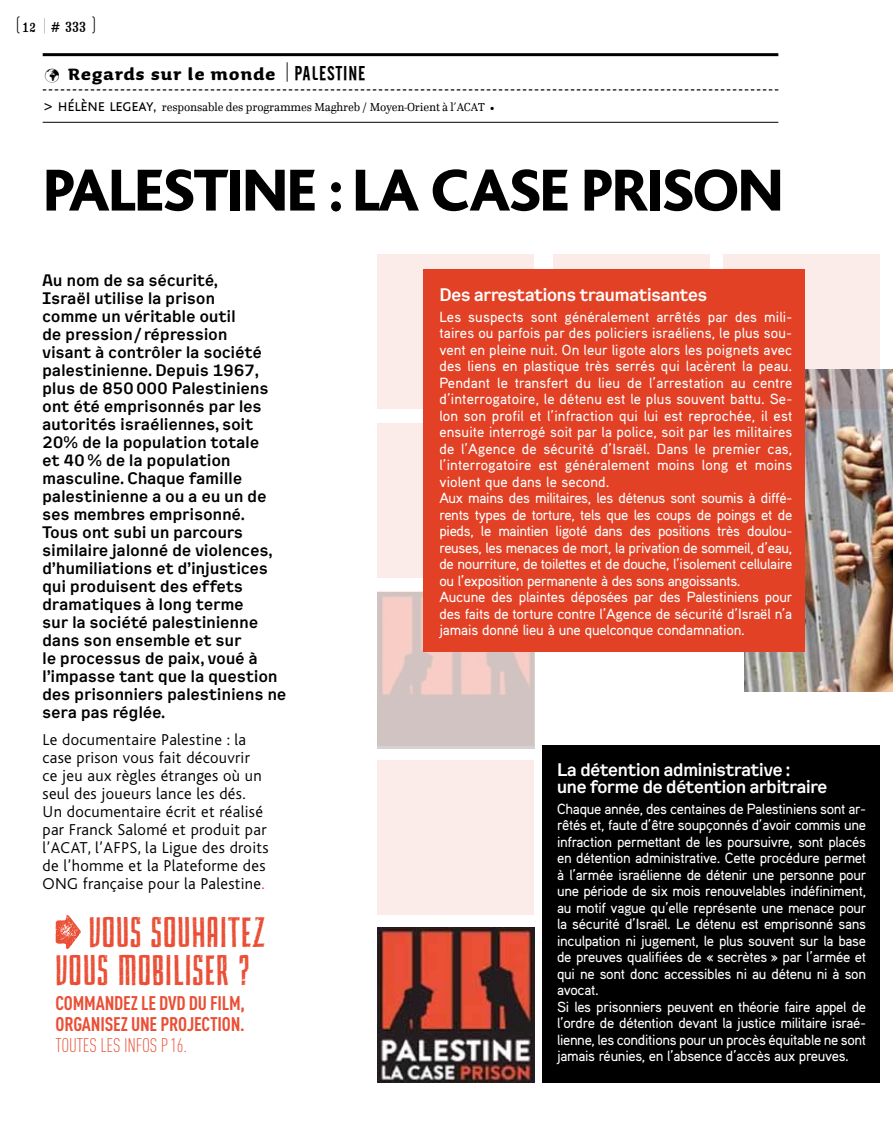
<style>
.page{position:relative;width:893px;height:1127px;background:#fff}
.page>*{position:absolute;margin:0;border:0;box-sizing:border-box;transform-origin:0 0}
.t1{font:800 61.95px "Bliss";letter-spacing:-.02em;color:#000}
.t2{font:37.5px/37.5px "Primma Handmade Complete";letter-spacing:.04em;color:#ea4e34}
.t3{font:700 21px "Sauna";letter-spacing:.06em;color:#000}
.t4{font:700 19.5px/21px "DIN Cond";letter-spacing:-.01em;color:#ea4e34}
.t5{font:300 19.5px "DIN Cond";letter-spacing:-.01em;color:#ea4e34}
.t6{font:500 18px/16.5px "Kade";letter-spacing:-.01em;color:#fff}
.t7{font:500 16.5px/18px "Kade";letter-spacing:.02em;color:#000}
.t8{font:300 16.5px/18px "Bliss";letter-spacing:.02em;color:#000}
.t9{font:500 14.7px/16.5px "Aaux Pro";letter-spacing:-.02em;color:#fff}
.t10{font:14.25px "Crash Numbering Serif";color:#000}
.t11{font:12px "Scher Reg";letter-spacing:-.01em;color:#000}
.t12{font:4.5px "Zapf Dingbats ITC";color:#000}
.s1{font-family:"Steelfish";font-size:17.85px}
.s2{font-size:13.05px}
.s3{font-family:"DIN Cond";font-weight:300;font-size:17.85px;color:#9c9d9d}
.s4{font-family:"Aaux Pro";font-weight:500}
.s5{font-family:"DIN Cond";font-weight:300;font-size:22.5px}
.s6{font-family:"Cafeta";font-weight:400;font-size:19.5px}
.s7{font-family:"Bliss Caps";font-weight:300;font-size:16.5px}
.s8{font-family:"Bliss Caps";font-weight:300;font-size:18px}
.s9{font-family:"Cafeta";font-size:13.5px}
.s10{color:#ea4e34}
</style>
<div class="page">
<img style="left:745px;top:369px;width:148px;height:322px">
<svg style="left:43px;top:89px;width:735px;height:1px"></svg>
<hr style="left:43px;top:122px;width:735px;height:1px;background:#000">
<hr style="left:43px;top:53px;width:735px;height:3px;background:#000">
<div style="left:553px;top:254px;width:157px;height:155px;background:#fcece9"></div>
<svg style="left:723px;top:254px;width:157px;height:155px;background:#e7d7d4"></svg>
<div style="left:377px;top:423px;width:157px;height:155px;background:#fcece9"></div>
<div style="left:377px;top:254px;width:157px;height:154px;background:#fcece9"></div>
<div style="left:377px;top:760px;width:157px;height:154px;background:#fcece9"></div>
<img style="left:377px;top:927px;width:157px;height:156px">
<img style="left:377px;top:593px;width:157px;height:155px">
<svg style="left:56px;top:915px;width:25px;height:34px"></svg>
<div style="left:542px;top:745px;width:338px;height:338px;background:#000"></div>
<div style="left:424px;top:269px;width:381px;height:383px;background:#e24125"></div>
<p class="t10" style="left:17px;top:21px;width:80px"><span class="s1">(</span> <span class="s2">12</span> <span class="s3">|</span><span class="s4">#</span>333 <span class="s1">)</span></p>
<h3 class="t3" style="left:45px;top:63px;width:322px">✓ Regards sur le monde <span class="s5">|</span> <span class="s6">PALESTINE</span></h3>
<p class="t11" style="left:43px;top:100px;width:443px"><span class="s7">&gt;</span> <span class="s8">hélène legeay</span><span class="s9">,</span> responsable des programmes Maghreb / Moyen-Orient à l’ACAT</p>
<p class="t12" style="left:490px;top:106px;width:5px">●</p>
<h1 class="t1" style="left:43px;top:158px;width:742px">PALESTINE : LA CASE PRISON</h1>
<p class="t7" style="left:43px;top:270px;width:245px">Au nom de sa sécurité,<br>Israël utilise la prison<br>comme un véritable outil<br>de pression / répression<br>visant à contrôler la société palestinienne. Depuis 1967, plus de 850 000 Palestiniens ont été emprisonnés par les autorités israéliennes, soit<br>20% de la population totale<br>et 40 % de la population masculine. Chaque famille palestinienne a ou a eu un de ses membres emprisonné.<br>Tous ont subi un parcours similaire jalonné de violences, d’humiliations et d’injustices qui produisent des effets dramatiques à long terme<br>sur la société palestinienne dans son ensemble et sur<br>le processus de paix, voué à l’impasse tant que la question des prisonniers palestiniens ne sera pas réglée.</p>
<p class="t8" style="left:43px;top:730px;width:228px">Le documentaire Palestine : la case prison vous fait découvrir ce jeu aux règles étranges où un seul des joueurs lance les dés.<br>Un documentaire écrit et réalisé par Franck Salomé et produit par l’ACAT, l’AFPS, la Ligue des droits de l’homme et la Plateforme des<br>ONG française pour la Palestine<span class="s10">.</span></p>
<h2 class="t2" style="left:56px;top:910px;width:210px;text-indent:33px">VOUS SOUHAITEZ<br>VOUS MOBILISER ?</h2>
<h3 class="t4" style="left:56px;top:992px;width:191px">COMMANDEZ LE DVD DU FILM,<br>ORGANISEZ UNE PROJECTION.</h3>
<h3 class="t5" style="left:56px;top:1034px;width:133px">TOUTES LES INFOS P16.</h3>
<p class="t6" style="left:439px;top:286px;width:269px">Des arrestations traumatisantes</p>
<p class="t9" style="left:439px;top:308px;width:355px">Les suspects sont généralement arrêtés par des mili&shy;taires ou parfois par des policiers israéliens, le plus sou&shy;vent en pleine nuit. On leur ligote alors les poignets avec des liens en plastique très serrés qui lacèrent la peau.<br>Pendant le transfert du lieu de l’arrestation au centre d’interrogatoire, le détenu est le plus souvent battu. Se&shy;lon son profil et l’infraction qui lui est reprochée, il est ensuite interrogé soit par la police, soit par les militaires de l’Agence de sécurité d’Israël. Dans le premier cas, l’interrogatoire est généralement moins long et moins violent que dans le second.<br>Aux mains des militaires, les détenus sont soumis à diffé&shy;rents types de torture, tels que les coups de poings et de pieds, le maintien ligoté dans des positions très doulou&shy;reuses, les menaces de mort, la privation de sommeil, d’eau, de nourriture, de toilettes et de douche, l’isolement cellulaire ou l’exposition permanente à des sons angoissants.<br>Aucune des plaintes déposées par des Palestiniens pour des faits de torture contre l’Agence de sécurité d’Israël n’a jamais donné lieu à une quelconque condamnation.</p>
<p class="t6" style="left:557px;top:761px;width:272px">La détention administrative :<br>une forme de détention arbitraire</p>
<p class="t9" style="left:557px;top:800px;width:311px">Chaque année, des centaines de Palestiniens sont ar&shy;rêtés et, faute d’être soupçonnés d’avoir commis une infraction permettant de les poursuivre, sont placés en détention administrative. Cette procédure permet à l’armée israélienne de détenir une personne pour une période de six mois renouvelables indéfiniment, au motif vague qu’elle représente une menace pour la sécurité d’Israël. Le détenu est emprisonné sans inculpation ni jugement, le plus souvent sur la base de preuves qualifiées de « secrètes » par l’armée et qui ne sont donc accessibles ni au détenu ni à son avocat.<br>Si les prisonniers peuvent en théorie faire appel de l’ordre de détention devant la justice militaire israé&shy;lienne, les conditions pour un procès équitable ne sont jamais réunies, en l’absence d’accès aux preuves.</p>
</div>
